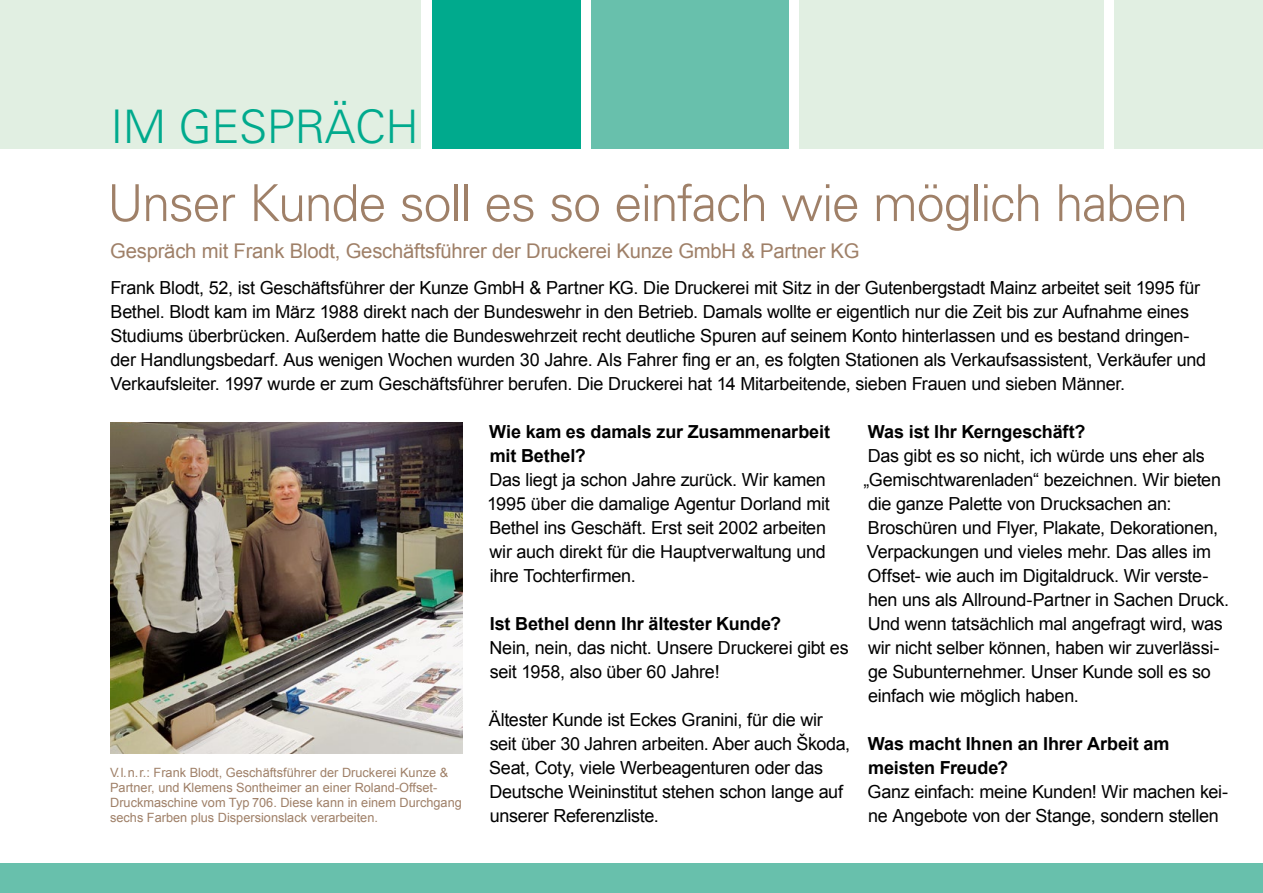
<style>
.page{position:relative;width:1263px;height:893px;background:#fff}
.page>*{position:absolute;margin:0;border:0;box-sizing:border-box;transform-origin:0 0}
.t1{font:300 51px "Univers LT Pro 45";letter-spacing:-.03em;color:#9f8068}
.t2{font:300 46.2px "Univers LT Pro 45";letter-spacing:-.01em;color:#00aa8d}
.t3{font:20.25px "Arial";letter-spacing:-.01em;color:#9f8068}
.t4{font:18px/24px "Arial";letter-spacing:-.015em;color:#000}
.t5{font:700 18px/24px "Arial";letter-spacing:-.01em;color:#000}
.t6{font:12.75px/15px "Arial";color:#9f8068}
</style>
<div class="page">
<div style="left:0;top:0;width:421px;height:149px;background:#e1efe2"></div>
<div style="left:432px;top:0;width:148px;height:149px;background:#00aa8d"></div>
<div style="left:591px;top:0;width:198px;height:149px;background:#68c0ac"></div>
<div style="left:1114px;top:0;width:149px;height:149px;background:#e1efe2"></div>
<div style="left:799px;top:0;width:304px;height:149px;background:#e1efe2"></div>
<img style="left:111px;top:422px;width:351px;height:332px">
<div style="left:0;top:863px;width:1263px;height:30px;background:#68c0ac"></div>
<h2 class="t2" style="left:111px;top:98px;width:310px">IM GESPRÄCH</h2>
<h1 class="t1" style="left:107px;top:172px;width:1082px">Unser Kunde soll es so einfach wie möglich haben</h1>
<p class="t3" style="left:110px;top:238px;width:751px">Gespräch mit Frank Blodt, Geschäftsführer der Druckerei Kunze GmbH &amp; Partner KG</p>
<p class="t4" style="left:111px;top:276px;width:1097px">Frank Blodt, 52, ist Geschäftsführer der Kunze GmbH &amp; Partner KG. Die Druckerei mit Sitz in der Gutenbergstadt Mainz arbeitet seit 1995 für Bethel. Blodt kam im März 1988 direkt nach der Bundeswehr in den Betrieb. Damals wollte er eigentlich nur die Zeit bis zur Aufnahme eines Studiums überbrücken. Außerdem hatte die Bundeswehrzeit recht deutliche Spuren auf seinem Konto hinterlassen und es bestand dringen&shy;der Handlungsbedarf. Aus wenigen Wochen wurden 30 Jahre. Als Fahrer fing er an, es folgten Stationen als Verkaufsassistent, Verkäufer und Verkaufsleiter. 1997 wurde er zum Geschäftsführer berufen. Die Druckerei hat 14 Mitarbeitende, sieben Frauen und sieben Männer.</p>
<p class="t6" style="left:110px;top:765px;width:353px">V. l. n. r.: Frank Blodt, Geschäftsführer der Druckerei Kunze &amp; Partner, und Klemens Sontheimer an einer Roland-Offset-Druckmaschine vom Typ 706. Diese kann in einem Durchgang sechs Farben plus Dispersionslack verarbeiten.</p>
<p class="t5" style="left:489px;top:420px;width:342px">Wie kam es damals zur Zusammenarbeit mit Bethel?</p>
<p class="t4" style="left:487px;top:468px;width:344px">Das liegt ja schon Jahre zurück. Wir kamen 1995 über die damalige Agentur Dorland mit Bethel ins Geschäft. Erst seit 2002 arbeiten wir auch direkt für die Hauptverwaltung und ihre Tochterfirmen.</p>
<p class="t5" style="left:490px;top:612px;width:293px">Ist Bethel denn Ihr ältester Kunde?</p>
<p class="t4" style="left:489px;top:636px;width:361px">Nein, nein, das nicht. Unsere Druckerei gibt es seit 1958, also über 60 Jahre!</p>
<p class="t4" style="left:489px;top:708px;width:363px">Ältester Kunde ist Eckes Granini, für die wir seit über 30 Jahren arbeiten. Aber auch Škoda, Seat, Coty, viele Werbeagenturen oder das Deutsche Weininstitut stehen schon lange auf unserer Referenzliste.</p>
<p class="t5" style="left:868px;top:420px;width:219px">Was ist Ihr Kerngeschäft?</p>
<p class="t4" style="left:863px;top:444px;width:367px">Das gibt es so nicht, ich würde uns eher als „Gemischtwarenladen“ bezeichnen. Wir bieten die ganze Palette von Drucksachen an:<br>Broschüren und Flyer, Plakate, Dekorationen, Verpackungen und vieles mehr. Das alles im Offset- wie auch im Digitaldruck. Wir verste&shy;hen uns als Allround-Partner in Sachen Druck.<br>Und wenn tatsächlich mal angefragt wird, was wir nicht selber können, haben wir zuverlässi&shy;ge Subunternehmer. Unser Kunde soll es so einfach wie möglich haben.</p>
<p class="t5" style="left:868px;top:732px;width:303px">Was macht Ihnen an Ihrer Arbeit am meisten Freude?</p>
<p class="t4" style="left:867px;top:780px;width:362px">Ganz einfach: meine Kunden! Wir machen kei&shy;ne Angebote von der Stange, sondern stellen</p>
</div>
